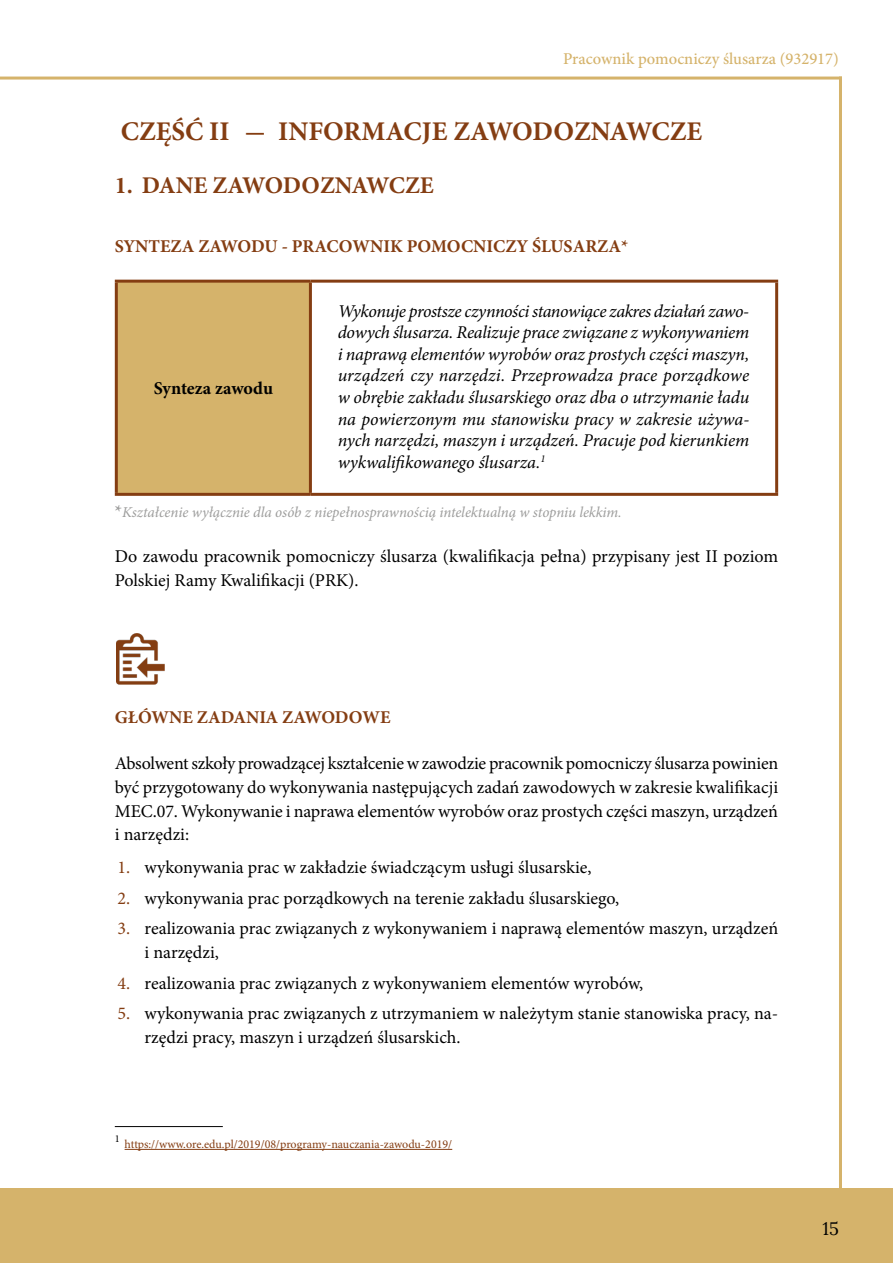
<style>
.page{position:relative;width:893px;height:1263px;background:#fff}
.page>*{position:absolute;margin:0;border:0;box-sizing:border-box;transform-origin:0 0}
.t1{font:700 27px "Minion Pro";color:#843d12}
.t2{font:700 24px "Minion Pro";color:#843d12}
.t3{font:18px/24px "Minion Pro";color:#000}
.t4{font:italic 18px/21.6px "Minion Pro";letter-spacing:-.005em;color:#000;text-align:justify}
.t5{font:700 18px "Minion Pro";color:#843d12}
.t6{font:700 18px "Minion Pro";letter-spacing:-.005em;color:#000}
.t7{font:18px "Lora";color:#000}
.t8{font:500 16.5px "Minion Pro";color:#d5b36b}
.t9{font:italic 15px "Minion Pro";letter-spacing:-.005em;color:#9d9d9c}
.t10{font:12px "Minion Pro";color:#843d12}
.t11{font:10.5px "Minion Pro";color:#000}
.s1{font-weight:700;font-style:normal;font-size:18px}
.s2{color:#843d12}
</style>
<div class="page">
<div style="left:0;top:1188px;width:893px;height:75px;background:#d5b36b"></div>
<hr style="left:839px;top:77px;width:3px;height:1113px;background:#d5b36b">
<hr style="left:0;top:77px;width:842px;height:3px;background:#d5b36b">
<div style="left:116px;top:281px;width:194px;height:213px;background:#d5b36b"></div>
<hr style="left:115px;top:280px;width:195px;height:3px;background:#843d12">
<hr style="left:115px;top:283px;width:3px;height:210px;background:#843d12">
<hr style="left:310px;top:280px;width:468px;height:3px;background:#843d12">
<hr style="left:309px;top:283px;width:3px;height:210px;background:#843d12">
<hr style="left:775px;top:283px;width:3px;height:210px;background:#843d12">
<hr style="left:115px;top:493px;width:195px;height:3px;background:#843d12">
<hr style="left:310px;top:493px;width:468px;height:3px;background:#843d12">
<img style="left:116px;top:633px;width:48px;height:51px">
<hr style="left:115px;top:1126px;width:108px;height:1px;background:#000">
<hr style="left:125px;top:1149px;width:327px;height:1px;background:#843d12">
<p class="t8" style="left:563px;top:48px;width:277px">Pracownik pomocniczy ślusarza (932917)</p>
<h1 class="t1" style="left:121px;top:113px;width:583px">CZĘŚĆ II - INFORMACJE ZAWODOZNAWCZE</h1>
<h2 class="t2" style="left:115px;top:168px;width:321px">1. DANE ZAWODOZNAWCZE</h2>
<p class="t5" style="left:115px;top:234px;width:515px">SYNTEZA ZAWODU - PRACOWNIK POMOCNICZY ŚLUSARZA*</p>
<p class="t4" style="left:338px;top:300px;width:413px">Wykonuje prostsze czynności stanowiące zakres działań zawo&shy;dowych ślusarza. Realizuje prace związane z wykonywaniem i naprawą elementów wyrobów oraz prostych części maszyn, urządzeń czy narzędzi. Przeprowadza prace porządkowe w obrębie zakładu ślusarskiego oraz dba o utrzymanie ładu na powierzonym mu stanowisku pracy w zakresie używa&shy;nych narzędzi, maszyn i urządzeń. Pracuje pod kierunkiem wykwalifikowanego ślusarza.<sup>1</sup></p>
<p class="t9" style="left:115px;top:502px;width:509px"><span class="s1">*</span>Kształcenie wyłącznie dla osób z niepełnosprawnością intelektualną w stopniu lekkim.</p>
<p class="t3" style="left:115px;top:545px;width:665px">Do zawodu pracownik pomocniczy ślusarza (kwalifikacja pełna) przypisany jest II poziom<br>Polskiej Ramy Kwalifikacji (PRK).</p>
<p class="t6" style="left:154px;top:376px;width:121px">Synteza zawodu</p>
<p class="t5" style="left:115px;top:704px;width:277px">GŁÓWNE ZADANIA ZAWODOWE</p>
<p class="t3" style="left:115px;top:751px;width:665px;text-align:justify">Absolwent szkoły prowadzącej kształcenie w zawodzie pracownik pomocniczy ślusarza powinien być przygotowany do wykonywania następujących zadań zawodowych w zakresie kwalifikacji MEC.07. Wykonywanie i naprawa elementów wyrobów oraz prostych części maszyn, urządzeń i narzędzi:</p>
<p class="t3" style="left:118px;top:856px;width:475px"><span class="s2">1.</span> wykonywania prac w zakładzie świadczącym usługi ślusarskie,</p>
<p class="t3" style="left:118px;top:886px;width:503px"><span class="s2">2.</span> wykonywania prac porządkowych na terenie zakładu ślusarskiego,</p>
<p class="t3" style="left:145px;top:916px;width:635px;text-indent:-27px"><span class="s2">3.</span> realizowania prac związanych z wykonywaniem i naprawą elementów maszyn, urządzeń i narzędzi,</p>
<p class="t3" style="left:118px;top:971px;width:527px"><span class="s2">4.</span> realizowania prac związanych z wykonywaniem elementów wyrobów,</p>
<p class="t3" style="left:145px;top:1001px;width:635px;text-indent:-27px"><span class="s2">5.</span> wykonywania prac związanych z utrzymaniem w należytym stanie stanowiska pracy, na&shy;rzędzi pracy, maszyn i urządzeń ślusarskich.</p>
<p class="t11" style="left:115px;top:1132px;width:7px">1</p>
<p class="t10" style="left:125px;top:1136px;width:329px">https://www.ore.edu.pl/2019/08/programy-nauczania-zawodu-2019/</p>
<p class="t7" style="left:823px;top:1215px;width:18px">15</p>
</div>
